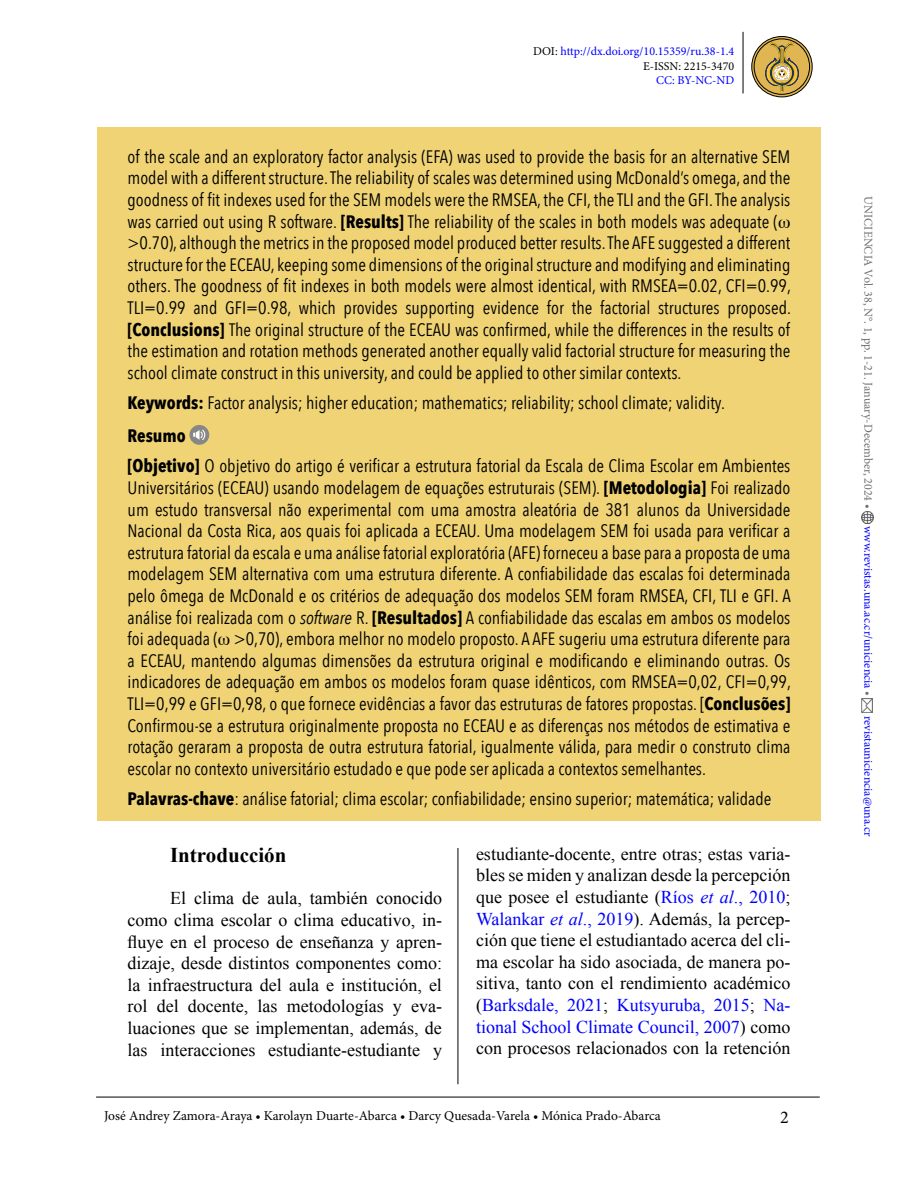
<style>
.page{position:relative;width:918px;height:1188px;background:#fff}
.page>*{position:absolute;margin:0;border:0;box-sizing:border-box;transform-origin:0 0}
.t1{font:700 21px "Times New Roman";color:#000}
.t2{font:18px/21.6px "Avenir Next Condensed";color:#000}
.t3{font:18px/21.6px "Times New Roman";color:#000;text-align:justify}
.t4{font:18px "Minion Pro";color:#000}
.t5{font:13.5px "Minion Pro";color:#000}
.t6{font:12px/14.4px "Minion Pro";color:#00f;text-align:right}
.t7{font:12px "Minion Pro";color:#706f6f}
.s1{color:#000}
.s2{font-weight:700}
.s3{font-style:italic}
.s4{color:#00f}
.s5{font-style:italic;color:#00f}
.s6{color:#706f6f}
</style>
<div class="page">
<hr style="left:743px;top:32px;width:1px;height:61px;background:#000">
<hr style="left:458px;top:110px;width:1px;height:974px;background:#000">
<svg style="left:862px;top:511px;width:12px;height:12px"></svg>
<img style="left:862px;top:699px;width:10px;height:14px">
<hr style="left:96px;top:1097px;width:724px;height:1px;background:#000">
<svg style="left:752px;top:37px;width:60px;height:60px"></svg>
<div style="left:754px;top:39px;width:56px;height:56px;border:1px solid #000;border-radius:50%"></div>
<div style="left:751px;top:36px;width:62px;height:61px;border:1px solid #000;border-radius:50%"></div>
<svg style="left:765px;top:42px;width:34px;height:50px"></svg>
<div style="left:435px;top:102px;width:50px;height:745px;background:#fff"></div>
<div style="left:97px;top:128px;width:724px;height:693px;background:#efd375"></div>
<div style="left:189px;top:425px;width:20px;height:20px;background:#878787;border-radius:50%"></div>
<svg style="left:193px;top:430px;width:12px;height:10px"></svg>
<p class="t6" style="left:533px;top:45px;width:203px"><span class="s1">DOI:</span> http://dx.doi.org/10.15359/ru.38-1.4<br><span class="s1">E-ISSN: 2215-3470</span></p>
<p class="t6" style="left:656px;top:73px;width:80px">CC: BY-NC-ND</p>
<p class="t2" style="left:128px;top:145px;width:665px">of the scale and an exploratory factor analysis (EFA) was used to provide the basis for an alternative SEM model with a different structure. The reliability of scales was determined using McDonald’s omega, and the goodness of fit indexes used for the SEM models were the RMSEA, the CFI, the TLI and the GFI. The analysis was carried out using R software. <span class="s2">[Results]</span> The reliability of the scales in both models was adequate ( &gt;0.70), although the metrics in the proposed model produced better results. The AFE suggested a different structure for the ECEAU, keeping some dimensions of the original structure and modifying and eliminating others. The goodness of fit indexes in both models were almost identical, with RMSEA=0.02, CFI=0.99, TLI=0.99 and GFI=0.98, which provides supporting evidence for the factorial structures proposed. <span class="s2">[Conclusions]</span> The original structure of the ECEAU was confirmed, while the differences in the results of the estimation and rotation methods generated another equally valid factorial structure for measuring the school climate construct in this university, and could be applied to other similar contexts.</p>
<p class="t2" style="left:128px;top:386px;width:599px;line-height:32.4px"><span class="s2">Keywords:</span> Factor analysis; higher education; mathematics; reliability; school climate; validity.<br><span class="s2">Resumo</span></p>
<p class="t2" style="left:128px;top:454px;width:665px;text-align:justify"><span class="s2">[Objetivo]</span> O objetivo do artigo é verificar a estrutura fatorial da Escala de Clima Escolar em Ambientes Universitários (ECEAU) usando modelagem de equações estruturais (SEM). <span class="s2">[Metodologia]</span> Foi realizado um estudo transversal não experimental com uma amostra aleatória de 381 alunos da Universidade Nacional da Costa Rica, aos quais foi aplicada a ECEAU. Uma modelagem SEM foi usada para verificar a estrutura fatorial da escala e uma análise fatorial exploratória (AFE) forneceu a base para a proposta de uma modelagem SEM alternativa com uma estrutura diferente. A confiabilidade das escalas foi determinada pelo ômega de McDonald e os critérios de adequação dos modelos SEM foram RMSEA, CFI, TLI e GFI. A análise foi realizada com o <span class="s3">software</span> R. <span class="s2">[Resultados]</span> A confiabilidade das escalas em ambos os modelos foi adequada ( &gt;0,70), embora melhor no modelo proposto. A AFE sugeriu uma estrutura diferente para a ECEAU, mantendo algumas dimensões da estrutura original e modificando e eliminando outras. Os indicadores de adequação em ambos os modelos foram quase idênticos, com RMSEA=0,02, CFI=0,99, TLI=0,99 e GFI=0,98, o que fornece evidências a favor das estruturas de fatores propostas. [<span class="s2">Conclusões] </span>Confirmou-se a estrutura originalmente proposta no ECEAU e as diferenças nos métodos de estimativa e rotação geraram a proposta de outra estrutura fatorial, igualmente válida, para medir o construto clima escolar no contexto universitário estudado e que pode ser aplicada a contextos semelhantes.</p>
<p class="t2" style="left:128px;top:787px;width:645px"><span class="s2">Palavras-chave</span>: análise fatorial; clima escolar; confiabilidade; ensino superior; matemática; validade</p>
<p class="t1" style="left:170px;top:840px;width:118px">Introducción</p>
<p class="t3" style="left:128px;top:887px;width:316px;text-indent:43px">El clima de aula, también conocido como clima escolar o clima educativo, in&shy;fluye en el proceso de enseñanza y apren&shy;dizaje, desde distintos componentes como: la infraestructura del aula e institución, el rol del docente, las metodologías y eva&shy;luaciones que se implementan, además, de las interacciones estudiante-estudiante y</p>
<p class="t3" style="left:476px;top:843px;width:316px">estudiante-docente, entre otras; estas varia&shy;bles se miden y analizan desde la percepción que posee el estudiante (<span class="s4">Ríos</span> <span class="s5">et al</span><span class="s4">., 2010</span>; <span class="s4">Walankar</span> <span class="s5">et al</span><span class="s4">., 2019</span>). Además, la percep&shy;ción que tiene el estudiantado acerca del cli&shy;ma escolar ha sido asociada, de manera po&shy;sitiva, tanto con el rendimiento académico (<span class="s4">Barksdale, 2021</span>; <span class="s4">Kutsyuruba, 2015</span>; <span class="s4">Na&shy;tional School Climate Council, 2007</span>) como con procesos relacionados con la retención</p>
<p class="t5" style="left:104px;top:1106px;width:558px">José Andrey Zamora-Araya • Karolayn Duarte-Abarca • Darcy Quesada-Varela • Mónica Prado-Abarca</p>
<p class="t4" style="left:780px;top:1105px;width:10px">2</p>
<p class="t7" style="left:876px;top:196px;width:314px;rotate:90deg">UNICIENCIA Vol. 38, N°. 1, pp. 1-21. January-December, 2024 •</p>
<p class="t6" style="left:876px;top:526px;width:172px;rotate:90deg">www.revistas.una.ac.cr/uniciencia <span class="s6">•</span></p>
<p class="t6" style="left:876px;top:716px;width:122px;rotate:90deg">revistauniciencia@una.cr</p>
</div>
